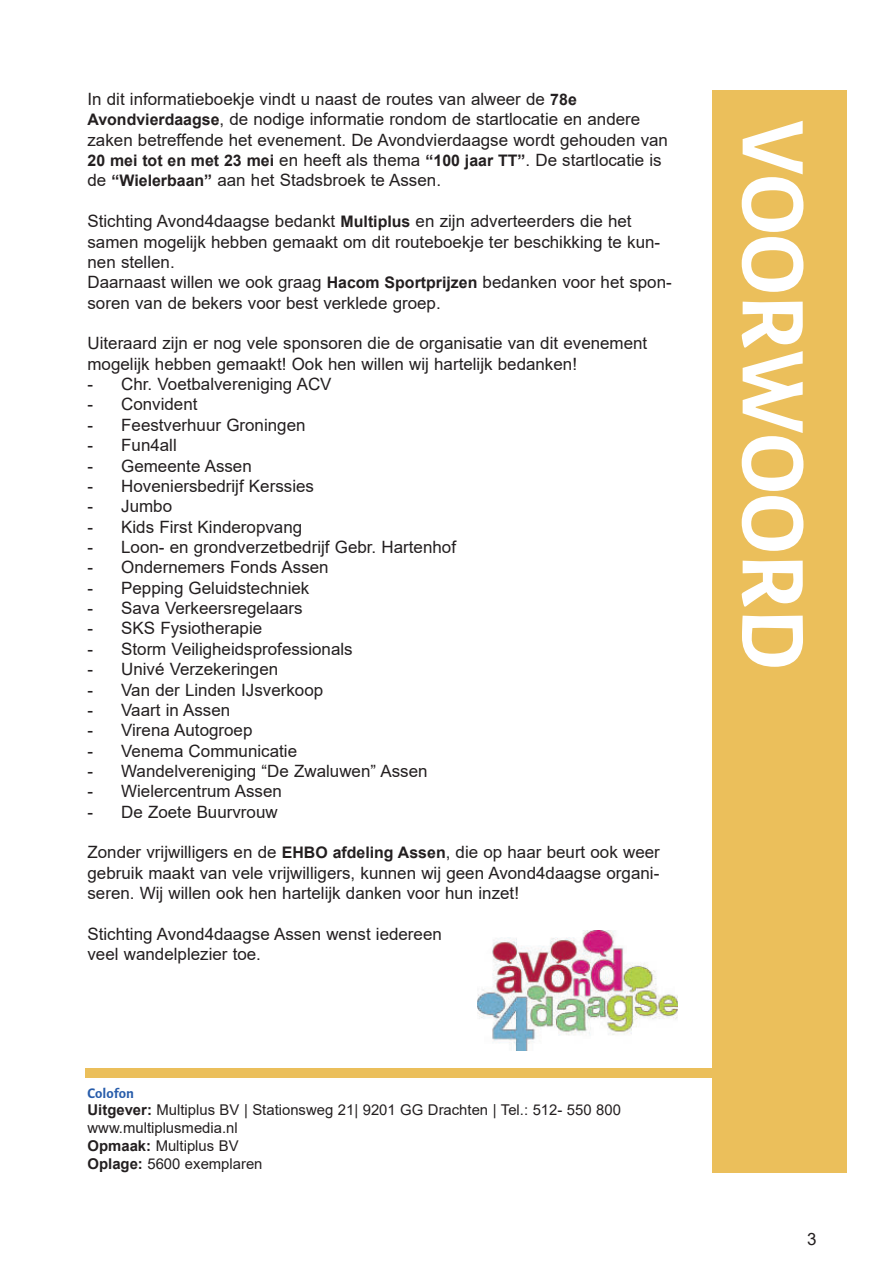
<style>
.page{position:relative;width:893px;height:1263px;background:#fff}
.page>*{position:absolute;margin:0;border:0;box-sizing:border-box;transform-origin:0 0}
.t1{font:700 93.15px "Alegreya Sans";color:#fff}
.t2{font:16.95px/20.4px "Arial";color:#231f20}
.t3{font:14.85px/17.9px "Arial";color:#231f20}
.t4{font:700 14.85px "Alegreya Sans";color:#275caa}
.s1{font-weight:700;font-size:15.9px}
.s2{font-weight:700}
</style>
<div class="page">
<div style="left:713px;top:90px;width:134px;height:1083px;background:#ebbf5b"></div>
<div style="left:85px;top:1069px;width:636px;height:9px;background:#ebbf5b"></div>
<img style="left:478px;top:930px;width:199px;height:120px">
<p class="t2" style="left:87px;top:89px;width:491px">In dit informatieboekje vindt u naast de routes van alweer de <span class="s1">78e</span></p>
<p class="t2" style="left:87px;top:130px;width:582px">zaken betreffende het evenement. De Avondvierdaagse wordt gehouden van</p>
<p class="t2" style="left:87px;top:109px;width:554px"><span class="s1">Avondvierdaagse</span>, de nodige informatie rondom de startlocatie en andere</p>
<p class="t2" style="left:87px;top:150px;width:576px"><span class="s1">20 mei tot en met 23 mei</span> en heeft als thema <span class="s1">“100 jaar TT”</span>. De startlocatie is de <span class="s1">“Wielerbaan”</span> aan het Stadsbroek te Assen.</p>
<p class="t2" style="left:87px;top:211px;width:586px">Stichting Avond4daagse bedankt <span class="s1">Multiplus</span> en zijn adverteerders die het samen mogelijk hebben gemaakt om dit routeboekje ter beschikking te kun&shy;nen stellen.<br>Daarnaast willen we ook graag <span class="s1">Hacom Sportprijzen</span> bedanken voor het spon&shy;soren van de bekers voor best verklede groep.</p>
<p class="t2" style="left:87px;top:333px;width:561px">Uiteraard zijn er nog vele sponsoren die de organisatie van dit evenement mogelijk hebben gemaakt! Ook hen willen wij hartelijk bedanken!</p>
<p class="t2" style="left:87px;top:374px;width:246px">- Chr. Voetbalvereniging ACV</p>
<p class="t2" style="left:87px;top:394px;width:112px">- Convident</p>
<p class="t2" style="left:87px;top:415px;width:220px">- Feestverhuur Groningen</p>
<p class="t2" style="left:87px;top:435px;width:91px">- Fun4all</p>
<p class="t2" style="left:87px;top:455px;width:166px">- Gemeente Assen</p>
<p class="t2" style="left:87px;top:476px;width:228px">- Hoveniersbedrijf Kerssies</p>
<p class="t2" style="left:87px;top:496px;width:86px">- Jumbo</p>
<p class="t2" style="left:87px;top:517px;width:216px">- Kids First Kinderopvang</p>
<p class="t2" style="left:87px;top:537px;width:370px">- Loon- en grondverzetbedrijf Gebr. Hartenhof</p>
<p class="t2" style="left:87px;top:557px;width:243px">- Ondernemers Fonds Assen</p>
<p class="t2" style="left:87px;top:578px;width:223px">- Pepping Geluidstechniek</p>
<p class="t2" style="left:87px;top:598px;width:217px">- Sava Verkeersregelaars</p>
<p class="t2" style="left:87px;top:618px;width:176px">- SKS Fysiotherapie</p>
<p class="t2" style="left:87px;top:639px;width:267px">- Storm Veiligheidsprofessionals</p>
<p class="t2" style="left:87px;top:659px;width:192px">- Univé Verzekeringen</p>
<p class="t2" style="left:87px;top:679px;width:237px">- Van der Linden IJsverkoop</p>
<p class="t2" style="left:87px;top:700px;width:144px">- Vaart in Assen</p>
<p class="t2" style="left:87px;top:720px;width:166px">- Virena Autogroep</p>
<p class="t2" style="left:87px;top:741px;width:211px">- Venema Communicatie</p>
<p class="t2" style="left:87px;top:761px;width:342px">- Wandelvereniging “De Zwaluwen” Assen</p>
<p class="t2" style="left:87px;top:781px;width:196px">- Wielercentrum Assen</p>
<p class="t2" style="left:87px;top:802px;width:192px">- De Zoete Buurvrouw</p>
<p class="t2" style="left:87px;top:842px;width:574px;text-align:justify">Zonder vrijwilligers en de <span class="s1">EHBO afdeling Assen</span>, die op haar beurt ook weer gebruik maakt van vele vrijwilligers, kunnen wij geen Avond4daagse organi&shy;seren. Wij willen ook hen hartelijk danken voor hun inzet!</p>
<p class="t2" style="left:87px;top:924px;width:356px">Stichting Avond4daagse Assen wenst iedereen veel wandelplezier toe.</p>
<p class="t4" style="left:88px;top:1085px;width:48px">Colofon</p>
<p class="t3" style="left:88px;top:1101px;width:535px"><span class="s2">Uitgever:</span> Multiplus BV | Stationsweg 21| 9201 GG Drachten | Tel.: 512- 550 800 www.multiplusmedia.nl<br><span class="s2">Opmaak:</span> Multiplus BV<br><span class="s2">Oplage:</span> 5600 exemplaren</p>
<h1 class="t1" style="left:826px;top:120px;width:551px;rotate:90deg">VOORWOORD</h1>
<p class="t2" style="left:807px;top:1229px;width:11px">3</p>
</div>
